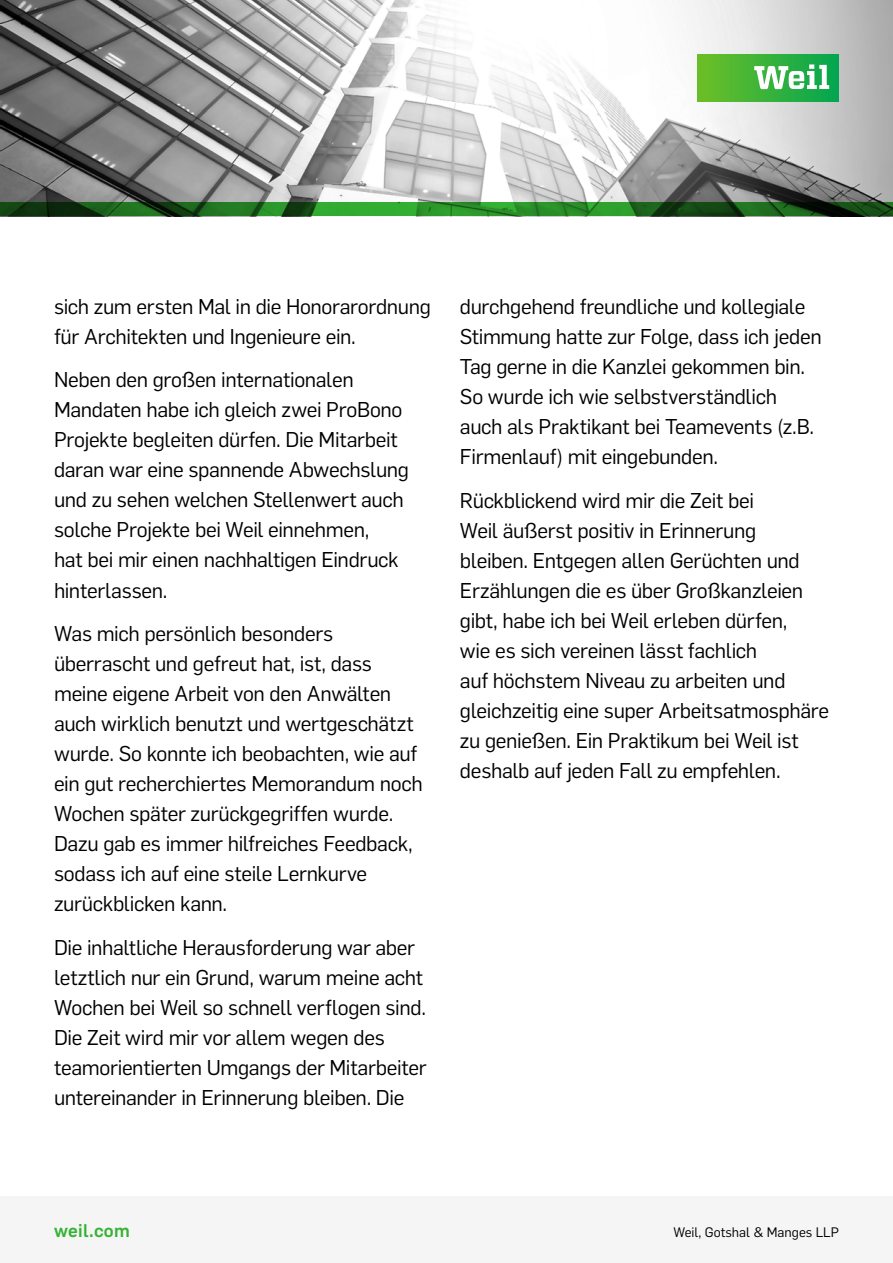
<style>
.page{position:relative;width:893px;height:1263px;background:#fff}
.page>*{position:absolute;margin:0;border:0;box-sizing:border-box;transform-origin:0 0}
.t1{font:21px/30px "Flama";letter-spacing:-.015em;color:#000}
.t2{font:500 18px "Flama";letter-spacing:.02em;color:#34b233}
.t3{font:13.5px "Flama";color:#000}
</style>
<div class="page">
<div style="left:0;top:1196px;width:893px;height:67px;background:#f5f5f5"></div>
<img style="left:0;top:0;width:893px;height:202px">
<div style="left:697px;top:54px;width:142px;height:47px;background:linear-gradient(to right,#6ebf26,#03a650)"></div>
<svg style="left:754px;top:64px;width:75px;height:25px"></svg>
<svg style="left:0;top:202px;width:893px;height:14px;background:#1e681d"></svg>
<p class="t1" style="left:54px;top:290px;width:378px">sich zum ersten Mal in die Honorarordnung für Architekten und Ingenieure ein.</p>
<p class="t1" style="left:54px;top:364px;width:357px">Neben den großen internationalen Mandaten habe ich gleich zwei ProBono Projekte begleiten dürfen. Die Mitarbeit daran war eine spannende Abwechslung und zu sehen welchen Stellenwert auch solche Projekte bei Weil einnehmen,<br>hat bei mir einen nachhaltigen Eindruck hinterlassen.</p>
<p class="t1" style="left:54px;top:617px;width:370px">Was mich persönlich besonders überrascht und gefreut hat, ist, dass meine eigene Arbeit von den Anwälten auch wirklich benutzt und wertgeschätzt wurde. So konnte ich beobachten, wie auf ein gut recherchiertes Memorandum noch Wochen später zurückgegriffen wurde.<br>Dazu gab es immer hilfreiches Feedback, sodass ich auf eine steile Lernkurve zurückblicken kann.</p>
<p class="t1" style="left:54px;top:931px;width:374px">Die inhaltliche Herausforderung war aber letztlich nur ein Grund, warum meine acht Wochen bei Weil so schnell verflogen sind.<br>Die Zeit wird mir vor allem wegen des teamorientierten Umgangs der Mitarbeiter untereinander in Erinnerung bleiben. Die</p>
<p class="t1" style="left:460px;top:290px;width:363px">durchgehend freundliche und kollegiale Stimmung hatte zur Folge, dass ich jeden Tag gerne in die Kanzlei gekommen bin.<br>So wurde ich wie selbstverständlich auch als Praktikant bei Teamevents (z.B.<br>Firmenlauf) mit eingebunden.</p>
<p class="t1" style="left:460px;top:484px;width:371px">Rückblickend wird mir die Zeit bei<br>Weil äußerst positiv in Erinnerung bleiben. Entgegen allen Gerüchten und Erzählungen die es über Großkanzleien gibt, habe ich bei Weil erleben dürfen,<br>wie es sich vereinen lässt fachlich<br>auf höchstem Niveau zu arbeiten und gleichzeitig eine super Arbeitsatmosphäre zu genießen. Ein Praktikum bei Weil ist deshalb auf jeden Fall zu empfehlen.</p>
<p class="t2" style="left:54px;top:1217px;width:77px">weil.com</p>
<p class="t3" style="left:673px;top:1223px;width:167px">Weil, Gotshal &amp; Manges LLP</p>
</div>
